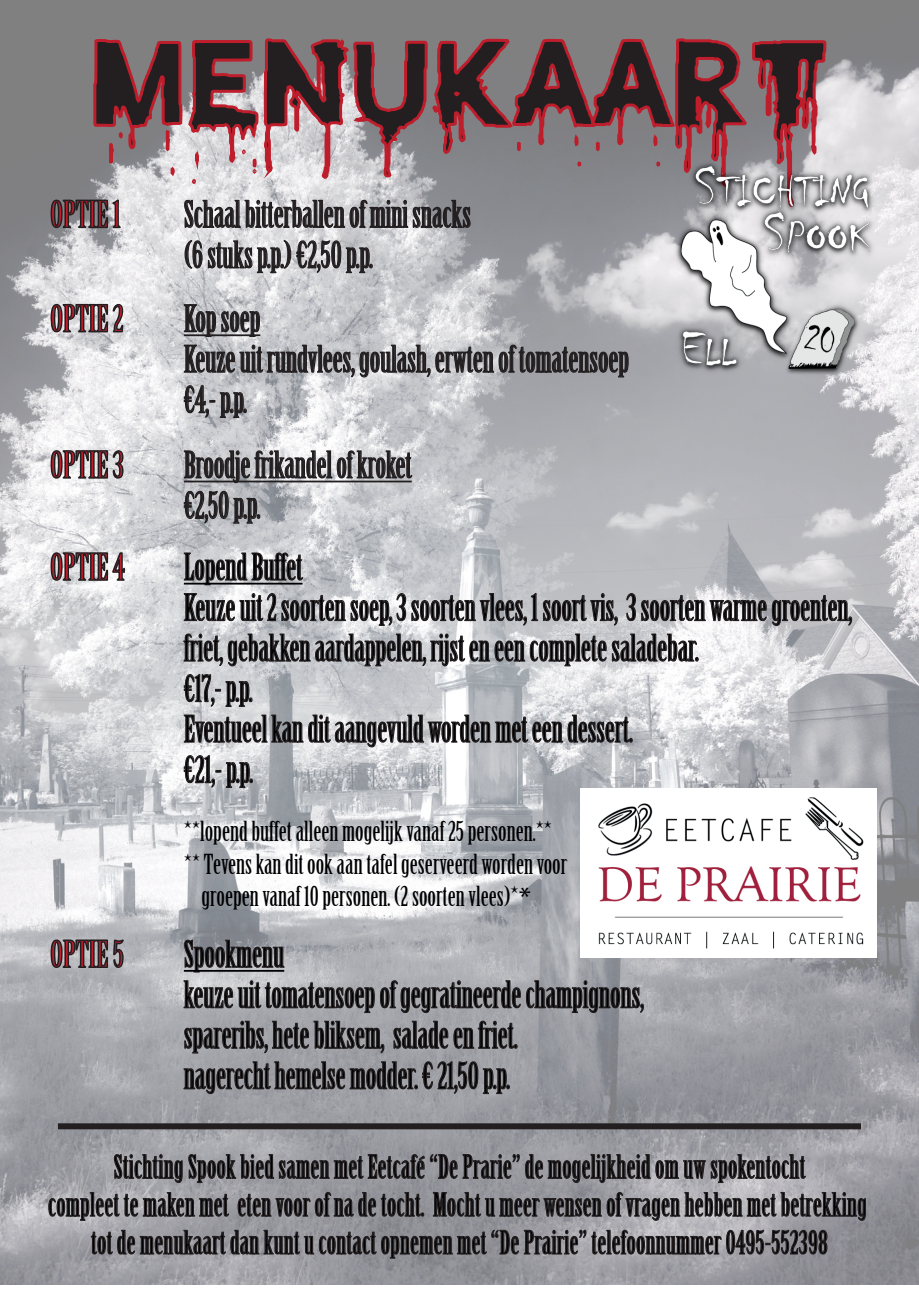
<style>
.page{position:relative;width:919px;height:1289px;background:#fff}
.page>*{position:absolute;margin:0;border:0;box-sizing:border-box;transform-origin:0 0}
.t1{font:185.55px "Blood Lust";color:#231f20}
.t2{font:36px/40.5px "Birch Std";color:#000002}
.t3{font:36px/40.5px "Birch Std";color:#231f20}
.t4{font:36px "Birch Std";color:#be1d2c;scale:1.09 1}
.t5{font:31.5px/37.8px "Birch Std";letter-spacing:.015em;color:#000002;text-align:center}
.t6{font:27px "Birch Std";color:#000002;scale:1.09 1}
.s1{font-family:"Myriad Pro"}
</style>
<div class="page">
<img style="left:0;top:0;width:918px;height:1284px">
<svg style="left:184px;top:239px;width:189px;height:35px;background:#a8a8aa"></svg>
<svg style="left:183px;top:303px;width:446px;height:115px;background:#adaeb2"></svg>
<svg style="left:183px;top:450px;width:230px;height:34px;background:#9a9a9c"></svg>
<hr style="left:184px;top:480px;width:227px;height:2px;background:#231f20">
<svg style="left:183px;top:490px;width:77px;height:34px;background:#909093"></svg>
<svg style="left:183px;top:552px;width:669px;height:115px;background:#b1b1b5"></svg>
<svg style="left:183px;top:673px;width:449px;height:115px;background:#b9babe"></svg>
<svg style="left:183px;top:939px;width:461px;height:74px;background:#95969b"></svg>
<svg style="left:184px;top:1020px;width:201px;height:34px;background:#7d7d81"></svg>
<svg style="left:393px;top:1020px;width:124px;height:30px;background:#7b7b7f"></svg>
<svg style="left:183px;top:1060px;width:327px;height:34px;background:#7c7c80"></svg>
<svg style="left:50px;top:37px;width:777px;height:194px;background:#9b888c"></svg>
<svg style="left:50px;top:303px;width:74px;height:30px;background:#929092"></svg>
<svg style="left:50px;top:449px;width:74px;height:30px;background:#959395"></svg>
<svg style="left:50px;top:551px;width:76px;height:30px;background:#949294"></svg>
<svg style="left:50px;top:938px;width:74px;height:30px;background:#7b7a7d"></svg>
<img style="left:580px;top:788px;width:296px;height:169px">
<svg style="left:48px;top:1144px;width:818px;height:115px;background:#85858a"></svg>
<div style="left:58px;top:1123px;width:802px;height:6px;background:#231f20"></div>
<img style="left:672px;top:160px;width:204px;height:219px">
<h1 class="t1" style="left:90px;top:-47px;width:739px">MENUKAART</h1>
<p class="t4" style="left:50px;top:194px;width:66px">OPTIE 1</p>
<p class="t3" style="left:184px;top:195px;width:288px">Schaal bitterballen of mini snacks (6 stuks p.p.) €2,50 p.p.</p>
<p class="t3" style="left:184px;top:299px;width:446px">Kop soep<br>Keuze uit rundvlees, goulash, erwten of tomatensoep €4,- p.p.</p>
<p class="t3" style="left:184px;top:445px;width:229px">Broodje frikandel of kroket €2,50 p.p.</p>
<p class="t2" style="left:184px;top:547px;width:669px">Lopend Buffet<br>Keuze uit 2 soorten soep, 3 soorten vlees, 1 soort vis, 3 soorten warme groenten, friet, gebakken aardappelen, rijst en een complete saladebar.<br>€17,- p.p.<br>Eventueel kan dit aangevuld worden met een dessert.<br>€21,- p.p.</p>
<p class="t6" style="left:184px;top:816px;width:339px">**lopend buffet alleen mogelijk vanaf 25 personen.**</p>
<p class="t6" style="left:184px;top:848px;width:353px">** Tevens kan dit ook aan tafel geserveerd worden voor</p>
<p class="t6" style="left:201px;top:881px;width:304px">groepen vanaf 10 personen. (2 soorten vlees)*<span class="s1">*</span></p>
<p class="t2" style="left:184px;top:934px;width:461px">Spookmenu<br>keuze uit tomatensoep of gegratineerde champignons, spareribs, hete bliksem, salade en friet.<br>nagerecht hemelse modder. € 21,50 p.p.</p>
<p class="t4" style="left:50px;top:298px;width:69px">OPTIE 2</p>
<p class="t4" style="left:50px;top:444px;width:69px">OPTIE 3</p>
<p class="t4" style="left:50px;top:546px;width:69px">OPTIE 4</p>
<p class="t4" style="left:50px;top:933px;width:69px">OPTIE 5</p>
<p class="t5" style="left:48px;top:1148px;width:820px">Stichting Spook bied samen met Eetcafé “De Prarie” de mogelijkheid om uw spokentocht<br>compleet te maken met eten voor of na de tocht. Mocht u meer wensen of vragen hebben met betrekking tot de menukaart dan kunt u contact opnemen met “De Prairie” telefoonnummer 0495-552398</p>
</div>
